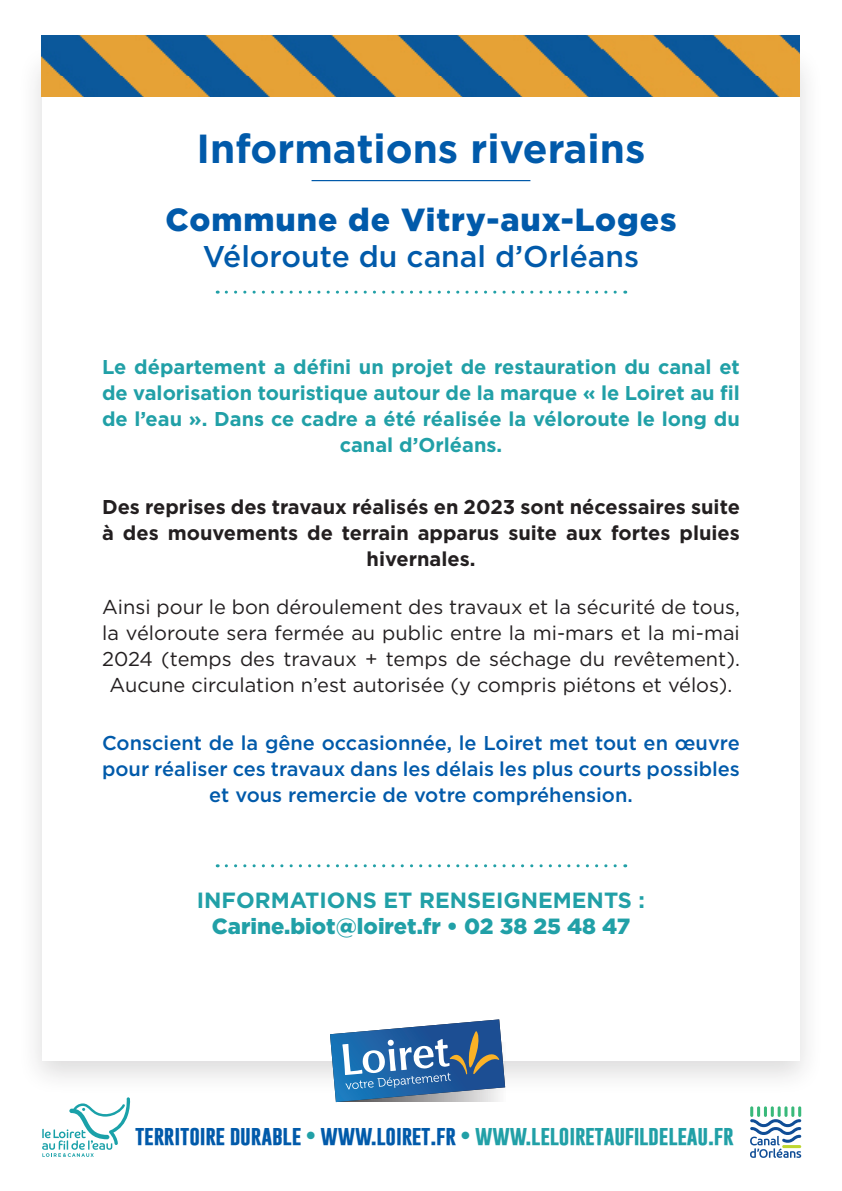
<style>
.page{position:relative;width:842px;height:1191px;background:#fff}
.page>*{position:absolute;margin:0;border:0;box-sizing:border-box;transform-origin:0 0}
.t1{font:700 40.6px "Gotham";color:#015aaa}
.t2{font:900 32px "Gotham";letter-spacing:.03em;color:#015aaa}
.t3{font:500 30px "Gotham";color:#015aaa}
.t4{font:900 22px "Gotham";color:#21a0a7}
.t5{font:700 22px "Gotham";color:#21a0a7}
.t6{font:20px/26px "Gotham";color:#231f20;text-align:center}
.t7{font:700 20px/26px "Gotham";color:#21a0a7;text-align:center}
.t8{font:500 20px/26px "Gotham";color:#015aaa;text-align:center}
.t9{font:700 20px/26px "Gotham";color:#231f20;text-align:center}
.t10{font:700 20px "Gobold";letter-spacing:-.01em;color:#015aaa}
.s1{color:#21a0a7}
</style>
<div class="page">
<div style="left:17px;top:42px;width:808px;height:1054px;background:#231f20;opacity:.16"></div>
<div style="left:42px;top:56px;width:758px;height:1004px;background:#fff"></div>
<img style="left:42px;top:35px;width:758px;height:62px">
<svg style="left:330px;top:1019px;width:175px;height:83px"></svg>
<hr style="left:312px;top:180px;width:218px;height:1px;background:#015aaa">
<svg style="left:42px;top:1097px;width:88px;height:59px"></svg>
<svg style="left:226px;top:864px;width:400px;height:3px"></svg>
<svg style="left:226px;top:291px;width:400px;height:3px"></svg>
<svg style="left:750px;top:1106px;width:51px;height:51px"></svg>
<h1 class="t1" style="left:196px;top:121px;width:450px">Informations riverains</h1>
<h2 class="t2" style="left:165px;top:198px;width:512px">Commune de Vitry-aux-Loges</h2>
<h3 class="t3" style="left:203px;top:237px;width:438px">Véloroute du canal d’Orléans</h3>
<p class="t7" style="left:102px;top:353px;width:639px">Le département a défini un projet de restauration du canal et de valorisation touristique autour de la marque « le Loiret au fil de l’eau ». Dans ce cadre a été réalisée la véloroute le long du canal d’Orléans.</p>
<p class="t9" style="left:102px;top:493px;width:639px">Des reprises des travaux réalisés en 2023 sont nécessaires suite à des mouvements de terrain apparus suite aux fortes pluies hivernales.</p>
<p class="t6" style="left:102px;top:593px;width:639px">Ainsi pour le bon déroulement des travaux et la sécurité de tous, la véloroute sera fermée au public entre la mi-mars et la mi-mai 2024 (temps des travaux + temps de séchage du revêtement).<br>Aucune circulation n’est autorisée (y compris piétons et vélos).</p>
<p class="t8" style="left:102px;top:729px;width:639px">Conscient de la gêne occasionnée, le Loiret met tout en œuvre pour réaliser ces travaux dans les délais les plus courts possibles et vous remercie de votre compréhension.</p>
<p class="t5" style="left:197px;top:885px;width:450px">INFORMATIONS ET RENSEIGNEMENTS :</p>
<p class="t4" style="left:212px;top:911px;width:420px">Carine.biot@loiret.fr • 02 38 25 48 47</p>
<p class="t10" style="left:135px;top:1122px;width:600px">TERRITOIRE DURABLE <span class="s1">•</span> WWW.LOIRET.FR <span class="s1">• WWW.LELOIRETAUFILDELEAU.FR</span></p>
</div>
